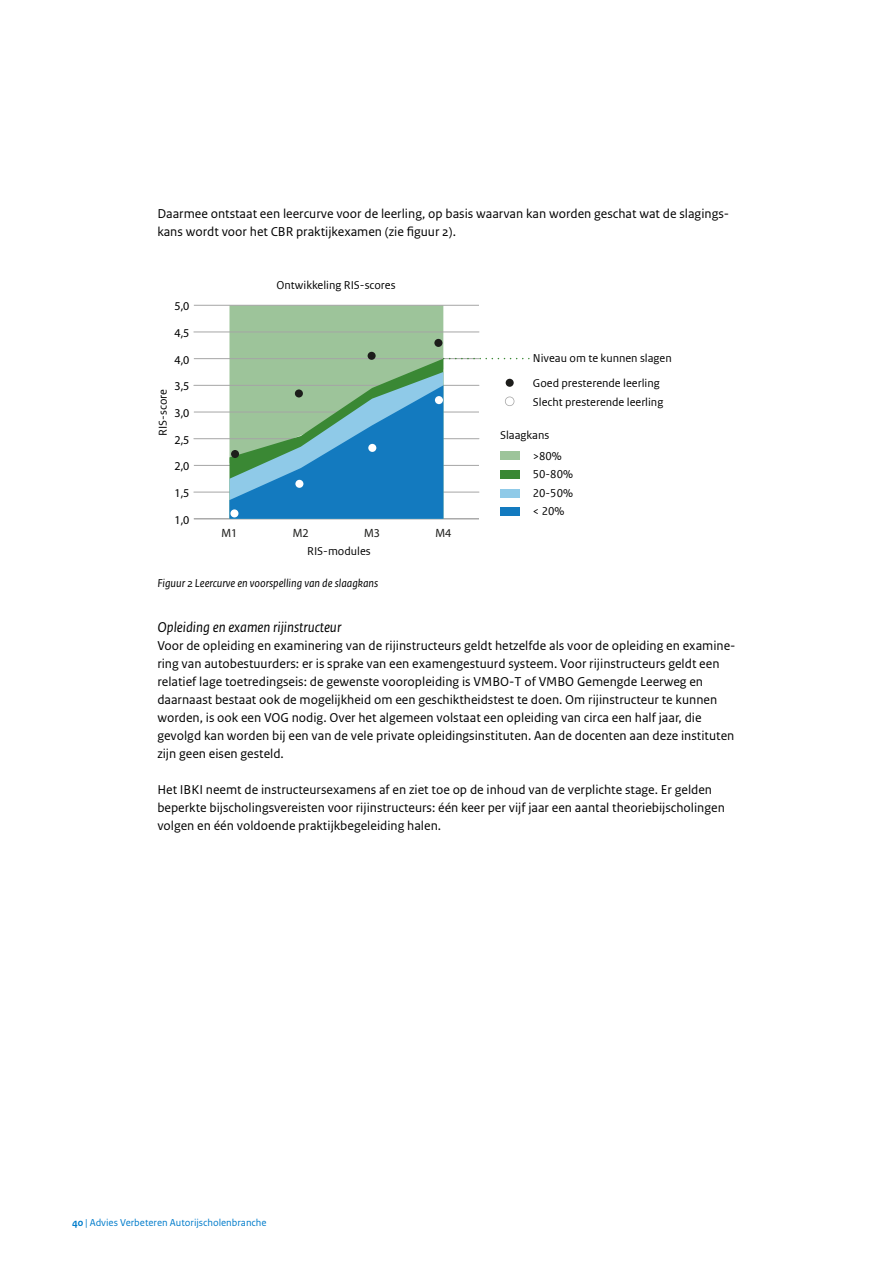
<style>
.page{position:relative;width:893px;height:1263px;background:#fff}
.page>*{position:absolute;margin:0;border:0;box-sizing:border-box;transform-origin:0 0}
._06_RO_Subalineakop{font:italic 15px "Rijksoverheid Sans Text";color:#000}
._10_RO_Broodtekst_Sa{font:13.5px/18px "Rijksoverheid Sans Text";color:#000}
.t1{font:12px/18.5px "Rijksoverheid Sans Web Text";color:#000;text-align:justify}
._13_RO_Fotobijschrif{font:italic 12px "Rijksoverheid Sans Text";color:#000}
.t2{font:12px "Myriad Pro";color:#000}
.t3{font:12px "Myriad Pro";color:#1d1d1b}
.t4{font:10.5px "Rijksoverheid Sans Text";color:#007ccb}
.s1{font-weight:700}
</style>
<div class="page">
<hr style="left:194px;top:518px;width:285px;height:1px;background:#a5a5a5">
<hr style="left:194px;top:492px;width:285px;height:1px;background:#a5a5a5">
<hr style="left:194px;top:465px;width:285px;height:1px;background:#a5a5a5">
<hr style="left:194px;top:438px;width:285px;height:1px;background:#a5a5a5">
<hr style="left:194px;top:412px;width:285px;height:1px;background:#a5a5a5">
<hr style="left:194px;top:385px;width:285px;height:1px;background:#a5a5a5">
<hr style="left:194px;top:358px;width:285px;height:1px;background:#a5a5a5">
<hr style="left:194px;top:332px;width:285px;height:1px;background:#a5a5a5">
<hr style="left:194px;top:305px;width:285px;height:1px;background:#a5a5a5">
<svg style="left:229px;top:305px;width:301px;height:214px"></svg>
<div style="left:435px;top:396px;width:8px;height:8px;background:#fff;border-radius:50%"></div>
<div style="left:368px;top:444px;width:8px;height:8px;background:#fff;border-radius:50%"></div>
<div style="left:295px;top:480px;width:8px;height:8px;background:#fff;border-radius:50%"></div>
<div style="left:230px;top:509px;width:8px;height:8px;background:#fff;border-radius:50%"></div>
<p class="_10_RO_Broodtekst_Sa" style="left:157px;top:205px;width:573px">Daarmee ontstaat een leercurve voor de leerling, op basis waarvan kan worden geschat wat de slagings&shy;kans wordt voor het CBR praktijkexamen (zie figuur 2).</p>
<p class="t2" style="left:175px;top:299px;width:16px">5,0</p>
<p class="t2" style="left:175px;top:325px;width:16px">4,5</p>
<p class="t2" style="left:175px;top:352px;width:16px">4,0</p>
<p class="t1" style="left:154px;top:436px;width:48px;rotate:-90deg">RIS-score</p>
<p class="t2" style="left:175px;top:379px;width:16px">3,5</p>
<p class="t2" style="left:175px;top:406px;width:16px">3,0</p>
<p class="t2" style="left:175px;top:432px;width:16px">2,5</p>
<p class="t2" style="left:175px;top:459px;width:16px">2,0</p>
<p class="t2" style="left:175px;top:486px;width:16px">1,5</p>
<p class="t2" style="left:175px;top:512px;width:16px">1,0</p>
<p class="t1" style="left:277px;top:275px;width:121px">Ontwikkeling RIS-scores</p>
<p class="t3" style="left:222px;top:525px;width:17px">M1</p>
<p class="t3" style="left:293px;top:525px;width:17px">M2</p>
<p class="t3" style="left:364px;top:525px;width:17px">M3</p>
<p class="t3" style="left:435px;top:525px;width:17px">M4</p>
<p class="t1" style="left:307px;top:542px;width:65px">RIS-modules</p>
<p class="t1" style="left:533px;top:345px;width:140px;line-height:25.5px">Niveau om te kunnen slagen<br>Goed presterende leerling</p>
<p class="t1" style="left:533px;top:392px;width:132px">Slecht presterende leerling</p>
<p class="t1" style="left:500px;top:425px;width:51px">Slaagkans</p>
<p class="t1" style="left:533px;top:447px;width:31px">&gt;80%</p>
<p class="t1" style="left:533px;top:465px;width:42px">50-80% 20-50% &lt; 20%</p>
<p class="_13_RO_Fotobijschrif" style="left:157px;top:576px;width:222px">Figuur 2 Leercurve en voorspelling van de slaagkans</p>
<p class="_06_RO_Subalineakop" style="left:157px;top:619px;width:185px">Opleiding en examen rijinstructeur</p>
<p class="_10_RO_Broodtekst_Sa" style="left:157px;top:637px;width:580px">Voor de opleiding en examinering van de rijinstructeurs geldt hetzelfde als voor de opleiding en examine&shy;ring van autobestuurders: er is sprake van een examengestuurd systeem. Voor rijinstructeurs geldt een relatief lage toetredingseis: de gewenste vooropleiding is VMBO-T of VMBO Gemengde Leerweg en daarnaast bestaat ook de mogelijkheid om een geschiktheidstest te doen. Om rijinstructeur te kunnen worden, is ook een VOG nodig. Over het algemeen volstaat een opleiding van circa een half jaar, die gevolgd kan worden bij een van de vele private opleidingsinstituten. Aan de docenten aan deze instituten zijn geen eisen gesteld.</p>
<p class="_10_RO_Broodtekst_Sa" style="left:157px;top:781px;width:569px">Het IBKI neemt de instructeursexamens af en ziet toe op de inhoud van de verplichte stage. Er gelden beperkte bijscholingsvereisten voor rijinstructeurs: één keer per vijf jaar een aantal theoriebijscholingen volgen en één voldoende praktijkbegeleiding halen.</p>
<p class="t4" style="left:72px;top:1216px;width:196px"><span class="s1">40</span> | Advies Verbeteren Autorijscholenbranche</p>
</div>
